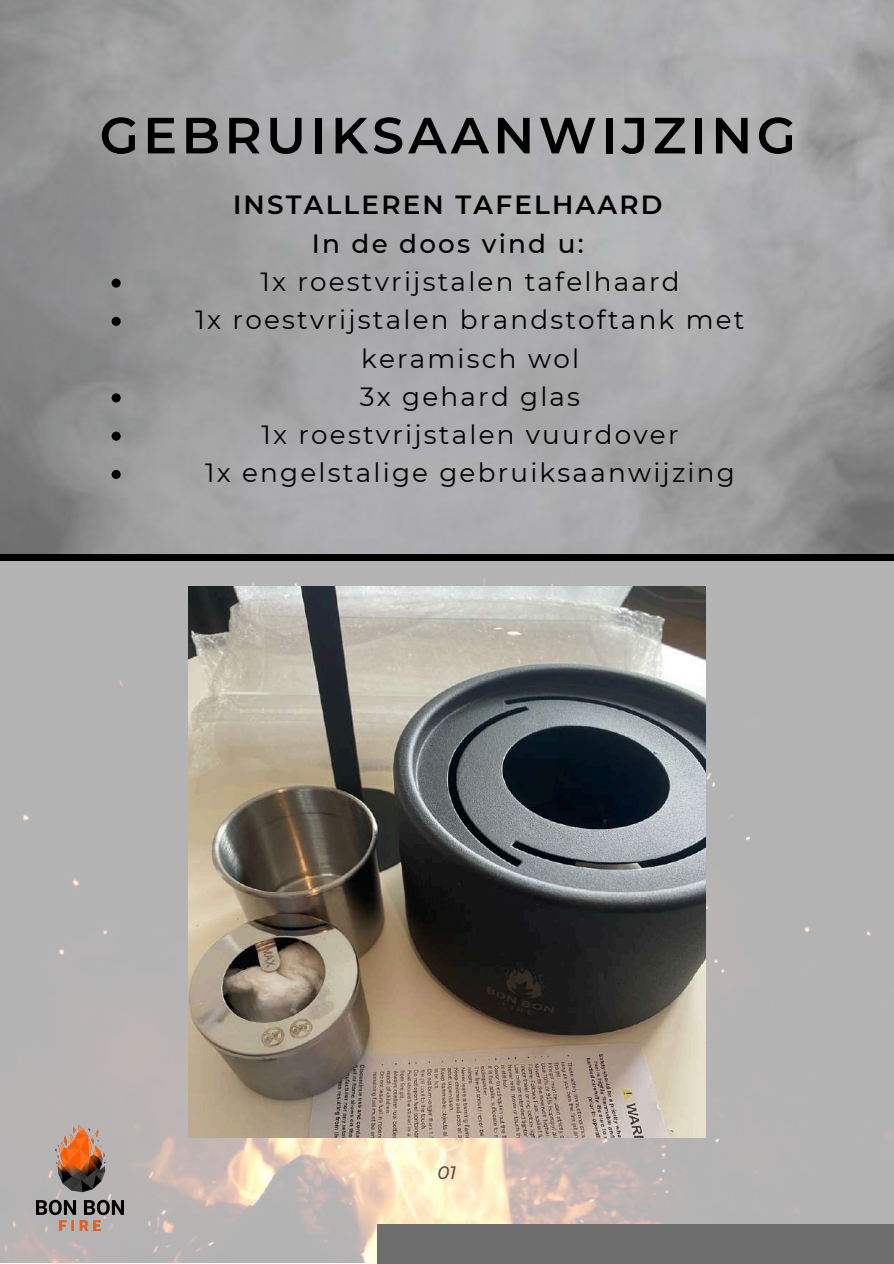
<style>
.page{position:relative;width:894px;height:1264px;background:#fff}
.page>*{position:absolute;margin:0;border:0;box-sizing:border-box;transform-origin:0 0}
.t1{font:600 50.85px "Montserrat";letter-spacing:.085em;color:#000}
.t2{font:26.25px/38.2px "Montserrat";letter-spacing:.085em;color:#000;text-align:center}
.t3{font:600 26.25px "Montserrat";letter-spacing:.085em;color:#000}
.t4{font:500 26.25px "Montserrat";letter-spacing:.085em;color:#000}
.t5{font:italic 500 18px "Montserrat";color:#545454}
</style>
<div class="page">
<img style="left:0;top:560px;width:893px;height:702px">
<img style="left:0;top:0;width:893px;height:555px">
<div style="left:378px;top:1224px;width:515px;height:39px;background:#6e6e6e"></div>
<img style="left:37px;top:1125px;width:86px;height:105px">
<div style="left:0;top:555px;width:893px;height:5px;background:#000"></div>
<img style="left:189px;top:587px;width:516px;height:550px">
<svg style="left:112px;top:278px;width:9px;height:9px"></svg>
<svg style="left:112px;top:317px;width:9px;height:9px"></svg>
<svg style="left:112px;top:393px;width:9px;height:9px"></svg>
<svg style="left:112px;top:431px;width:9px;height:9px"></svg>
<svg style="left:112px;top:470px;width:9px;height:9px"></svg>
<h1 class="t1" style="left:100px;top:104px;width:697px">GEBRUIKSAANWIJZING</h1>
<p class="t3" style="left:233px;top:189px;width:431px">INSTALLEREN TAFELHAARD</p>
<p class="t4" style="left:312px;top:227px;width:273px">In de doos vind u:</p>
<p class="t2" style="left:195px;top:262px;width:550px">1x roestvrijstalen tafelhaard<br>1x roestvrijstalen brandstoftank met keramisch wol<br>3x gehard glas<br>1x roestvrijstalen vuurdover<br>1x engelstalige gebruiksaanwijzing</p>
<p class="t5" style="left:437px;top:1161px;width:20px">01</p>
</div>
